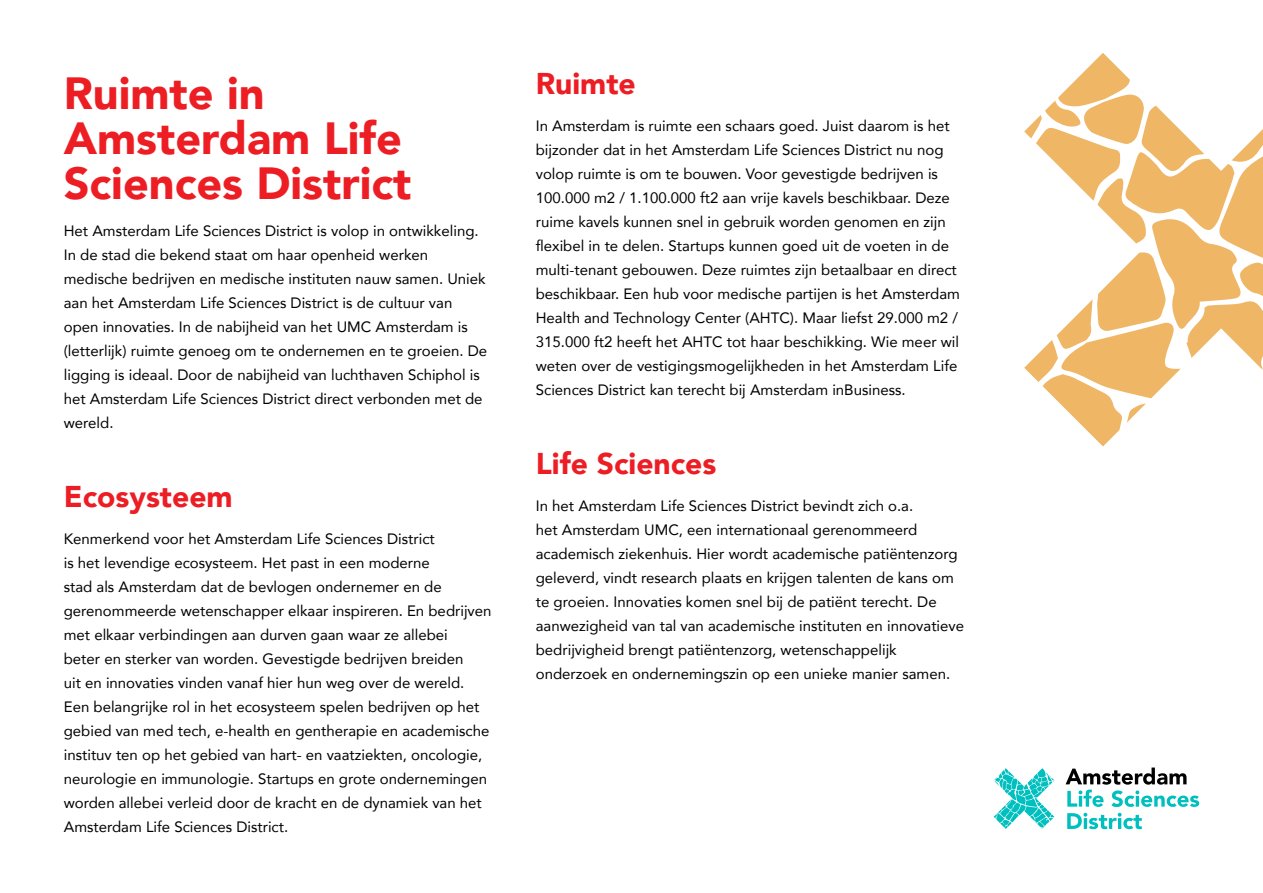
<style>
.page{position:relative;width:1263px;height:893px;background:#fff}
.page>*{position:absolute;margin:0;border:0;box-sizing:border-box;transform-origin:0 0}
.t1{font:900 45px/45px "Avenir";color:#ed1d24}
.t2{font:900 30px "Avenir";color:#ed1d24}
.t3{font:15px/24px "Avenir";color:#000}
</style>
<div class="page">
<svg style="left:1024px;top:53px;width:239px;height:393px"></svg>
<svg style="left:1067px;top:813px;width:75px;height:16px"></svg>
<svg style="left:1065px;top:767px;width:134px;height:40px"></svg>
<svg style="left:994px;top:768px;width:61px;height:61px"></svg>
<h1 class="t1" style="left:64px;top:69px;width:349px">Ruimte in<br>Amsterdam Life<br>Sciences District</h1>
<p class="t3" style="left:64px;top:218px;width:425px">Het Amsterdam Life Sciences District is volop in ontwikkeling.<br>In de stad die bekend staat om haar openheid werken medische bedrijven en medische instituten nauw samen. Uniek aan het Amsterdam Life Sciences District is de cultuur van open innovaties. In de nabijheid van het UMC Amsterdam is (letterlijk) ruimte genoeg om te ondernemen en te groeien. De ligging is ideaal. Door de nabijheid van luchthaven Schiphol is het Amsterdam Life Sciences District direct verbonden met de wereld.</p>
<h2 class="t2" style="left:64px;top:471px;width:170px">Ecosysteem</h2>
<p class="t3" style="left:64px;top:526px;width:429px">Kenmerkend voor het Amsterdam Life Sciences District<br>is het levendige ecosysteem. Het past in een moderne<br>stad als Amsterdam dat de bevlogen ondernemer en de gerenommeerde wetenschapper elkaar inspireren. En bedrijven met elkaar verbindingen aan durven gaan waar ze allebei<br>beter en sterker van worden. Gevestigde bedrijven breiden<br>uit en innovaties vinden vanaf hier hun weg over de wereld.<br>Een belangrijke rol in het ecosysteem spelen bedrijven op het gebied van med tech, e-health en gentherapie en academische instituv ten op het gebied van hart- en vaatziekten, oncologie, neurologie en immunologie. Startups en grote ondernemingen worden allebei verleid door de kracht en de dynamiek van het Amsterdam Life Sciences District.</p>
<h2 class="t2" style="left:536px;top:58px;width:101px">Ruimte</h2>
<p class="t3" style="left:536px;top:113px;width:426px">In Amsterdam is ruimte een schaars goed. Juist daarom is het bijzonder dat in het Amsterdam Life Sciences District nu nog volop ruimte is om te bouwen. Voor gevestigde bedrijven is 100.000 m2 / 1.100.000 ft2 aan vrije kavels beschikbaar. Deze ruime kavels kunnen snel in gebruik worden genomen en zijn flexibel in te delen. Startups kunnen goed uit de voeten in de multi-tenant gebouwen. Deze ruimtes zijn betaalbaar en direct beschikbaar. Een hub voor medische partijen is het Amsterdam Health and Technology Center (AHTC). Maar liefst 29.000 m2 / 315.000 ft2 heeft het AHTC tot haar beschikking. Wie meer wil weten over de vestigingsmogelijkheden in het Amsterdam Life Sciences District kan terecht bij Amsterdam inBusiness.</p>
<h2 class="t2" style="left:536px;top:438px;width:182px">Life Sciences</h2>
<p class="t3" style="left:536px;top:493px;width:430px">In het Amsterdam Life Sciences District bevindt zich o.a.<br>het Amsterdam UMC, een internationaal gerenommeerd academisch ziekenhuis. Hier wordt academische patiëntenzorg geleverd, vindt research plaats en krijgen talenten de kans om te groeien. Innovaties komen snel bij de patiënt terecht. De aanwezigheid van tal van academische instituten en innovatieve bedrijvigheid brengt patiëntenzorg, wetenschappelijk onderzoek en ondernemingszin op een unieke manier samen.</p>
</div>
